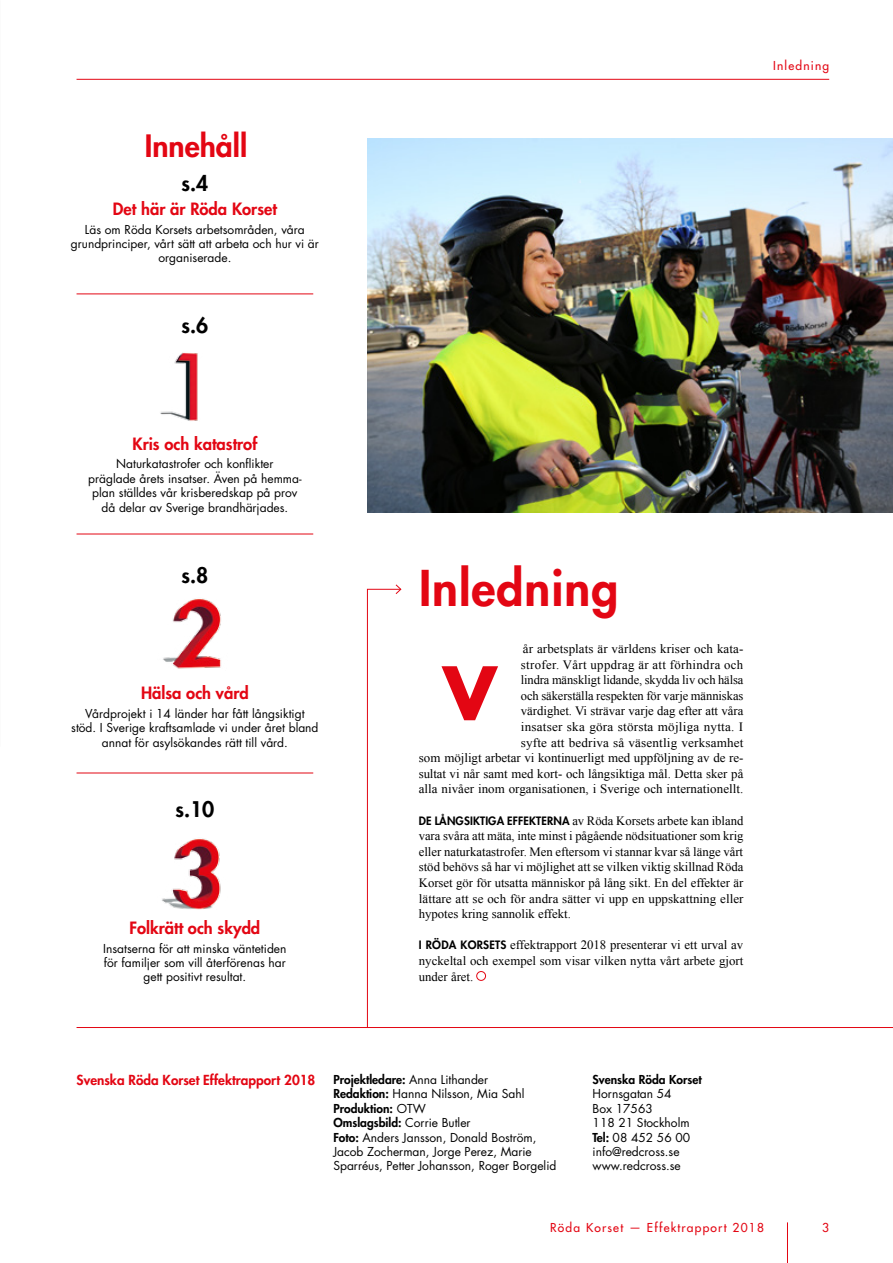
<style>
.page{position:relative;width:893px;height:1263px;background:#fff}
.page>*{position:absolute;margin:0;border:0;box-sizing:border-box;transform-origin:0 0}
.t1{font:700 71.7px "Futura Std";color:#e30613}
.t2{font:800 48px "Futura Std";letter-spacing:.02em;color:#e30613}
.t3{font:800 30px "Futura Std";color:#e30613}
.t4{font:800 21px "Futura Std";color:#000}
.t5{font:800 16.5px "Futura Std";color:#e30613}
.t6{font:800 13.5px "Futura Std";color:#e30613}
.t7{font:12.75px/15.6px "Times New Roman";color:#000;text-align:justify}
.t8{font:12px/14.4px "Futura Std";color:#000;text-align:center}
.t9{font:500 12px "Futura Std";letter-spacing:.1em;color:#e30613}
.t10{font:800 12px "Futura Std";color:#000}
.s1{font-family:"Futura Std";font-weight:800;font-size:11.25px}
.s2{font-weight:800}
</style>
<div class="page">
<hr style="left:77px;top:79px;width:752px;height:1px;background:#e30613">
<hr style="left:787px;top:1222px;width:1px;height:41px;background:#e30613">
<div style="left:476px;top:971px;width:10px;height:9px;border:1px solid #e30613;border-radius:50%"></div>
<hr style="left:77px;top:1027px;width:816px;height:1px;background:#e30613">
<img style="left:160px;top:352px;width:38px;height:69px">
<img style="left:163px;top:599px;width:58px;height:70px">
<img style="left:162px;top:838px;width:59px;height:72px">
<hr style="left:77px;top:294px;width:236px;height:1px;background:#e30613">
<hr style="left:77px;top:534px;width:236px;height:1px;background:#e30613">
<hr style="left:77px;top:773px;width:236px;height:1px;background:#e30613">
<img style="left:367px;top:138px;width:526px;height:374px">
<svg style="left:367px;top:584px;width:34px;height:443px"></svg>
<h3 class="t3" style="left:145px;top:127px;width:104px">Innehåll</h3>
<h3 class="t4" style="left:181px;top:170px;width:28px">s.4</h3>
<p class="t5" style="left:113px;top:198px;width:165px">Det här är Röda Korset</p>
<p class="t8" style="left:71px;top:222px;width:249px">Läs om Röda Korsets arbetsområden, våra grundprinciper, vårt sätt att arbeta och hur vi är organiserade.</p>
<h3 class="t4" style="left:181px;top:312px;width:28px">s.6</h3>
<p class="t9" style="left:773px;top:58px;width:58px">Inledning</p>
<p class="t5" style="left:132px;top:433px;width:126px">Kris och katastrof</p>
<p class="t8" style="left:88px;top:457px;width:215px">Naturkatastrofer och konflikter<br>präglade årets insatser. Även på hemma&shy;plan ställdes vår krisberedskap på prov då delar av Sverige brandhärjades.</p>
<h3 class="t4" style="left:181px;top:561px;width:28px">s.8</h3>
<p class="t5" style="left:141px;top:682px;width:109px">Hälsa och vård</p>
<p class="t8" style="left:71px;top:706px;width:249px">Vårdprojekt i 14 länder har fått långsiktigt stöd. I Sverige kraftsamlade vi under året bland annat för asylsökandes rätt till vård.</p>
<h3 class="t4" style="left:175px;top:796px;width:40px">s.10</h3>
<p class="t5" style="left:129px;top:917px;width:132px">Folkrätt och skydd</p>
<p class="t8" style="left:103px;top:941px;width:185px">Insatserna för att minska väntetiden för familjer som vill återförenas har gett positivt resultat.</p>
<h2 class="t2" style="left:419px;top:558px;width:201px">Inledning</h2>
<p class="t7" style="left:419px;top:641px;width:326px;text-align:right">år arbetsplats är världens kriser och kata-<br>strofer. Vårt uppdrag är att förhindra och<br>lindra mänskligt lidande, skydda liv och hälsa<br>och säkerställa respekten för varje människas<br>värdighet. Vi strävar varje dag efter att våra<br>insatser ska göra största möjliga nytta. I<br>syfte att bedriva så väsentlig verksamhet<br>som möjligt arbetar vi kontinuerligt med uppföljning av de re&shy;sultat vi når samt med kort- och långsiktiga mål. Detta sker på alla nivåer inom organisationen, i Sverige och internationellt.</p>
<p class="t7" style="left:419px;top:812px;width:326px"><span class="s1">DE LÅNGSIKTIGA EFFEKTERNA</span> av Röda Korsets arbete kan ibland vara svåra att mäta, inte minst i pågående nödsituationer som krig eller naturkatastrofer. Men eftersom vi stannar kvar så länge vårt stöd behövs så har vi möjlighet att se vilken viktig skillnad Röda Korset gör för utsatta människor på lång sikt. En del effekter är lättare att se och för andra sätter vi upp en uppskattning eller hypotes kring sannolik effekt.</p>
<p class="t7" style="left:419px;top:937px;width:326px"><span class="s1">I RÖDA KORSETS</span> effektrapport 2018 presenterar vi ett urval av nyckeltal och exempel som visar vilken nytta vårt arbete gjort under året.</p>
<h1 class="t1" style="left:443px;top:646px;width:56px">V</h1>
<p class="t6" style="left:77px;top:1071px;width:240px">Svenska Röda Korset Effektrapport 2018</p>
<p class="t8" style="left:333px;top:1072px;width:224px;text-align:left"><span class="s2">Projektledare:</span> Anna Lithander<br><span class="s2">Redaktion:</span> Hanna Nilsson, Mia Sahl <span class="s2">Produktion:</span> OTW<br><span class="s2">Omslagsbild:</span> Corrie Butler<br><span class="s2">Foto:</span> Anders Jansson, Donald Boström, Jacob Zocherman, Jorge Perez, Marie Sparréus, Petter Johansson, Roger Borgelid</p>
<p class="t10" style="left:593px;top:1072px;width:111px">Svenska Röda Korset</p>
<p class="t8" style="left:593px;top:1087px;width:99px;text-align:left">Hornsgatan 54<br>Box 17563<br>118 21 Stockholm<br><span class="s2">Tel:</span> 08 452 56 00 info@redcross.se www.redcross.se</p>
<p class="t9" style="left:550px;top:1220px;width:215px">Röda Korset — Effektrapport 2018</p>
<p class="t9" style="left:822px;top:1220px;width:8px">3</p>
</div>
